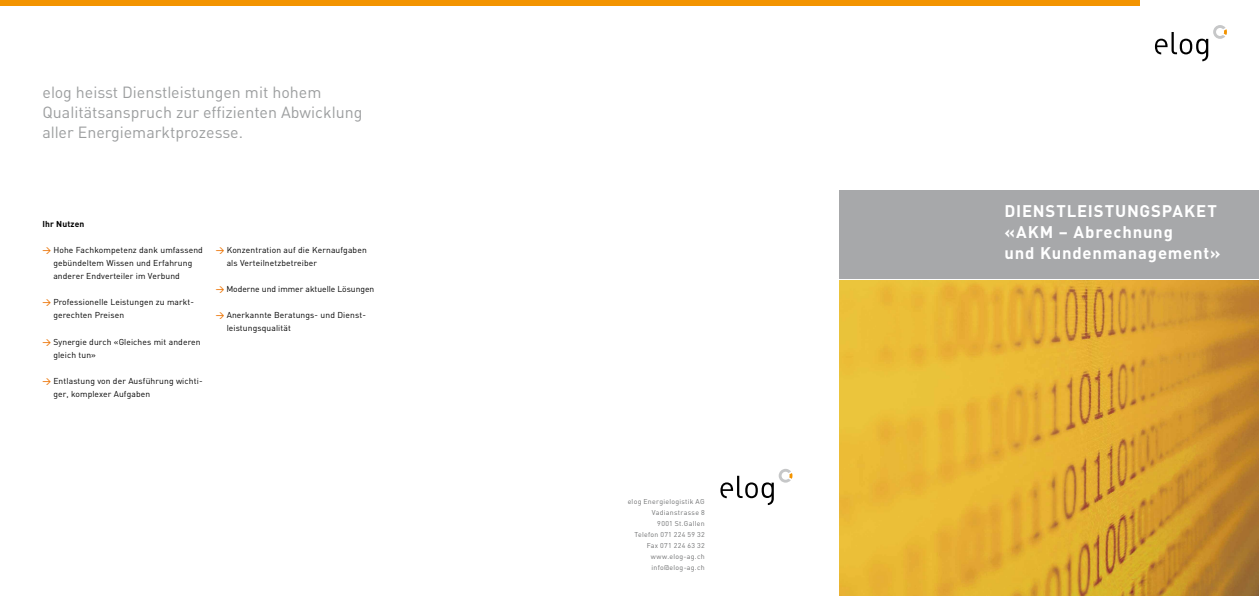
<style>
.page{position:relative;width:1259px;height:596px;background:#fff}
.page>*{position:absolute;margin:0;border:0;box-sizing:border-box;transform-origin:0 0}
.t1{font:700 16.7px/20.8px "DIN";letter-spacing:.05em;color:#fff}
.t2{font:16px/20px "DIN";color:#9c9e9f}
.t3{font:8.5px/13px "DIN";letter-spacing:.015em;color:#000}
.t4{font:700 8.5px "DIN";letter-spacing:.015em;color:#000}
.t5{font:7px/11px "DIN";letter-spacing:.035em;color:#707172;text-align:right}
.s1{font-weight:500;color:#ec7405}
</style>
<div class="page">
<svg style="left:720px;top:469px;width:72px;height:35px"></svg>
<div style="left:0;top:0;width:1139px;height:6px;background:#f39400"></div>
<div style="left:839px;top:190px;width:420px;height:88px;background:#a7a8aa"></div>
<svg style="left:1155px;top:25px;width:72px;height:36px"></svg>
<img style="left:839px;top:280px;width:420px;height:315px">
<h2 class="t2" style="left:43px;top:82px;width:321px">elog heisst Dienstleistungen mit hohem<br>Qualitätsanspruch zur effizienten Abwicklung aller Energiemarktprozesse.</h2>
<p class="t4" style="left:43px;top:218px;width:43px">I hr Nutzen</p>
<p class="t3" style="left:53px;top:243px;width:151px;text-indent:-11px"><span class="s1">&gt;</span> Hohe Fachkompetenz dank umfassend gebündeltem Wissen und Erfahrung anderer Endverteiler im Verbund</p>
<p class="t3" style="left:53px;top:295px;width:142px;text-indent:-11px"><span class="s1">&gt;</span> Professionelle Leistungen zu markt&shy;gerechten Preisen</p>
<p class="t3" style="left:53px;top:334px;width:149px;text-indent:-11px"><span class="s1">&gt;</span> Synergie durch «Gleiches mit anderen gleich tun»</p>
<p class="t3" style="left:53px;top:374px;width:151px;text-indent:-11px"><span class="s1">&gt;</span> Entlastung von der Ausführung wichti&shy;ger, komplexer Aufgaben</p>
<p class="t3" style="left:227px;top:243px;width:142px;text-indent:-11px"><span class="s1">&gt;</span> Konzentration auf die Kernaufgaben als Verteilnetzbetreiber</p>
<p class="t3" style="left:216px;top:282px;width:160px"><span class="s1">&gt;</span> Moderne und immer aktuelle Lösungen</p>
<p class="t3" style="left:227px;top:308px;width:141px;text-indent:-11px"><span class="s1">&gt;</span> Anerkannte Beratungs- und Dienst&shy;leistungsqualität</p>
<p class="t5" style="left:627px;top:495px;width:78px">elog Energielogistik AG<br>Vadianstrasse 8<br>9001 St.Gallen<br>Telefon 071 224 59 32<br>Fax 071 224 63 32 www.elog-ag.ch info@elog-ag.ch</p>
<h1 class="t1" style="left:1004px;top:200px;width:218px">Dienstleistungspaket «AKM – Abrechnung<br>und Kundenmanagement»</h1>
</div>
